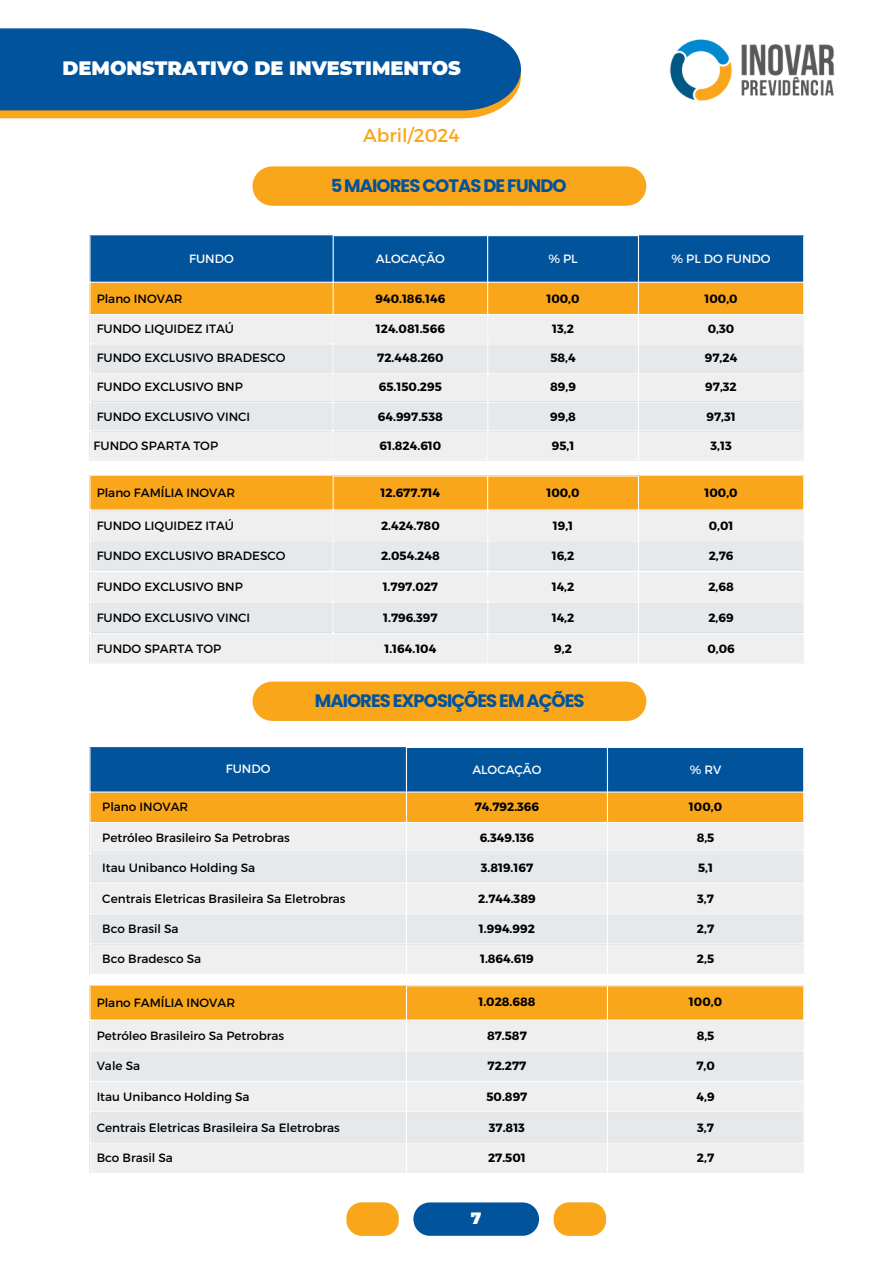
<style>
.page{position:relative;width:894px;height:1264px;background:#fff}
.page>*{position:absolute;margin:0;border:0;box-sizing:border-box;transform-origin:0 0}
.t1{font:900 19.35px "Montserrat";color:#fff}
.t2{font:18.6px "Montserrat";color:#faa61a}
.t3{font:700 18px "Poppins";letter-spacing:-.055em;color:#01539c}
.t4{font:900 16.35px "Montserrat";color:#fff}
.t5{font:12px "Montserrat";color:#000}
.t6{font:700 12px "Montserrat";color:#000}
.t7{font:12px "Montserrat";color:#fff}
</style>
<div class="page">
<img style="left:670px;top:39px;width:165px;height:62px">
<svg style="left:0;top:28px;width:521px;height:90px;background:#1c5e93"></svg>
<svg style="left:413px;top:1202px;width:126px;height:33px;background:#125ea2"></svg>
<svg style="left:346px;top:1202px;width:52px;height:33px;background:#fab034"></svg>
<svg style="left:553px;top:1202px;width:53px;height:33px;background:#fab137"></svg>
<svg style="left:90px;top:235px;width:713px;height:79px;background:#667569"></svg>
<div style="left:91px;top:315px;width:711px;height:144px;background:#efefef"></div>
<svg style="left:90px;top:344px;width:712px;height:86px;fill:#e6e9eb"></svg>
<hr style="left:332px;top:236px;width:1px;height:223px;background:#fff">
<hr style="left:487px;top:236px;width:1px;height:223px;background:#fff">
<hr style="left:637px;top:236px;width:2px;height:223px;background:#fff">
<hr style="left:802px;top:236px;width:2px;height:223px;background:#fff">
<hr style="left:332px;top:235px;width:307px;height:1px;background:#fff">
<hr style="left:89px;top:282px;width:715px;height:1px;background:#fff">
<hr style="left:89px;top:343px;width:715px;height:1px;background:#fff">
<hr style="left:89px;top:372px;width:715px;height:1px;background:#fff">
<hr style="left:89px;top:401px;width:715px;height:1px;background:#fff">
<hr style="left:89px;top:430px;width:715px;height:1px;background:#fff">
<div style="left:272px;top:681px;width:354px;height:40px;background:#faa61a"></div>
<div style="left:272px;top:166px;width:354px;height:40px;background:#faa61a"></div>
<div style="left:90px;top:475px;width:713px;height:34px;background:#faa61a"></div>
<div style="left:91px;top:510px;width:711px;height:153px;background:#efefef"></div>
<svg style="left:90px;top:541px;width:712px;height:91px;fill:#e6e9eb"></svg>
<hr style="left:332px;top:476px;width:1px;height:187px;background:#fff">
<hr style="left:487px;top:476px;width:1px;height:187px;background:#fff">
<hr style="left:637px;top:476px;width:2px;height:187px;background:#fff">
<hr style="left:802px;top:476px;width:2px;height:187px;background:#fff">
<hr style="left:332px;top:475px;width:307px;height:1px;background:#fff">
<hr style="left:89px;top:540px;width:715px;height:1px;background:#fff">
<hr style="left:89px;top:571px;width:715px;height:1px;background:#fff">
<hr style="left:89px;top:601px;width:715px;height:2px;background:#fff">
<hr style="left:89px;top:632px;width:715px;height:1px;background:#fff">
<svg style="left:90px;top:747px;width:712px;height:75px;background:#667569"></svg>
<div style="left:91px;top:823px;width:711px;height:150px;background:#efefef"></div>
<svg style="left:90px;top:853px;width:712px;height:90px;fill:#e6e9eb"></svg>
<hr style="left:406px;top:748px;width:1px;height:225px;background:#fff">
<hr style="left:606px;top:748px;width:2px;height:225px;background:#fff">
<hr style="left:406px;top:746px;width:398px;height:2px;background:#fff">
<hr style="left:89px;top:791px;width:715px;height:1px;background:#fff">
<hr style="left:89px;top:852px;width:715px;height:1px;background:#fff">
<hr style="left:89px;top:882px;width:715px;height:1px;background:#fff">
<hr style="left:89px;top:913px;width:715px;height:1px;background:#fff">
<hr style="left:89px;top:943px;width:715px;height:1px;background:#fff">
<div style="left:90px;top:985px;width:712px;height:34px;background:#faa61a"></div>
<div style="left:91px;top:1021px;width:711px;height:151px;background:#efefef"></div>
<svg style="left:90px;top:1051px;width:712px;height:91px;fill:#e6e9eb"></svg>
<hr style="left:406px;top:986px;width:1px;height:186px;background:#fff">
<hr style="left:606px;top:986px;width:2px;height:186px;background:#fff">
<hr style="left:406px;top:985px;width:398px;height:1px;background:#fff">
<hr style="left:89px;top:1050px;width:715px;height:1px;background:#fff">
<hr style="left:89px;top:1080px;width:715px;height:1px;background:#fff">
<hr style="left:89px;top:1111px;width:715px;height:1px;background:#fff">
<hr style="left:89px;top:1142px;width:715px;height:1px;background:#fff">
<p class="t1" style="left:63px;top:56px;width:400px">DEMONSTRATIVO DE INVESTIMENTOS</p>
<p class="t2" style="left:363px;top:123px;width:98px">Abril/2024</p>
<p class="t3" style="left:330px;top:173px;width:237px">5 MAIORES COTAS DE FUNDO</p>
<h1 class="t7" style="left:189px;top:250px;width:46px">FUNDO</h1>
<p class="t7" style="left:375px;top:251px;width:71px">ALOCAÇÃO</p>
<h1 class="t7" style="left:548px;top:251px;width:31px">% PL</h1>
<p class="t7" style="left:671px;top:250px;width:101px">% PL DO FUNDO</p>
<p class="t5" style="left:97px;top:291px;width:87px">Plano INOVAR</p>
<p class="t6" style="left:375px;top:291px;width:71px">940.186.146</p>
<p class="t6" style="left:546px;top:291px;width:35px">100,0</p>
<p class="t6" style="left:704px;top:291px;width:35px">100,0</p>
<p class="t5" style="left:97px;top:321px;width:139px">FUNDO LIQUIDEZ ITAÚ</p>
<p class="t6" style="left:376px;top:321px;width:70px">124.081.566</p>
<p class="t6" style="left:552px;top:321px;width:23px">13,2</p>
<p class="t6" style="left:707px;top:321px;width:28px">0,30</p>
<p class="t5" style="left:97px;top:350px;width:190px">FUNDO EXCLUSIVO BRADESCO</p>
<p class="t6" style="left:377px;top:350px;width:68px">72.448.260</p>
<p class="t6" style="left:550px;top:350px;width:27px">58,4</p>
<p class="t6" style="left:704px;top:350px;width:34px">97,24</p>
<p class="t5" style="left:97px;top:379px;width:148px">FUNDO EXCLUSIVO BNP</p>
<p class="t6" style="left:379px;top:379px;width:65px">65.150.295</p>
<p class="t6" style="left:550px;top:379px;width:27px">89,9</p>
<p class="t6" style="left:705px;top:379px;width:33px">97,32</p>
<p class="t5" style="left:97px;top:408px;width:155px">FUNDO EXCLUSIVO VINCI</p>
<p class="t6" style="left:378px;top:408px;width:66px">64.997.538</p>
<p class="t6" style="left:550px;top:408px;width:27px">99,8</p>
<p class="t6" style="left:706px;top:408px;width:31px">97,31</p>
<p class="t5" style="left:94px;top:437px;width:126px">FUNDO SPARTA TOP</p>
<p class="t6" style="left:379px;top:437px;width:63px">61.824.610</p>
<p class="t6" style="left:551px;top:437px;width:24px">95,1</p>
<p class="t6" style="left:710px;top:437px;width:23px">3,13</p>
<p class="t5" style="left:97px;top:485px;width:140px">Plano FAMÍLIA INOVAR</p>
<p class="t6" style="left:380px;top:484px;width:61px">12.677.714</p>
<p class="t6" style="left:546px;top:484px;width:35px">100,0</p>
<p class="t6" style="left:704px;top:485px;width:35px">100,0</p>
<p class="t5" style="left:97px;top:517px;width:139px">FUNDO LIQUIDEZ ITAÚ</p>
<p class="t6" style="left:381px;top:517px;width:60px">2.424.780</p>
<p class="t6" style="left:552px;top:517px;width:22px">19,1</p>
<p class="t6" style="left:708px;top:517px;width:26px">0,01</p>
<p class="t5" style="left:97px;top:548px;width:190px">FUNDO EXCLUSIVO BRADESCO</p>
<p class="t6" style="left:381px;top:548px;width:60px">2.054.248</p>
<p class="t6" style="left:551px;top:548px;width:24px">16,2</p>
<p class="t6" style="left:708px;top:548px;width:26px">2,76</p>
<p class="t5" style="left:97px;top:579px;width:148px">FUNDO EXCLUSIVO BNP</p>
<p class="t6" style="left:382px;top:579px;width:57px">1.797.027</p>
<p class="t6" style="left:551px;top:579px;width:24px">14,2</p>
<p class="t6" style="left:708px;top:579px;width:27px">2,68</p>
<p class="t5" style="left:97px;top:609px;width:155px">FUNDO EXCLUSIVO VINCI</p>
<p class="t6" style="left:383px;top:609px;width:56px">1.796.397</p>
<p class="t6" style="left:551px;top:609px;width:24px">14,2</p>
<p class="t6" style="left:708px;top:609px;width:27px">2,69</p>
<p class="t5" style="left:97px;top:640px;width:126px">FUNDO SPARTA TOP</p>
<p class="t6" style="left:384px;top:640px;width:53px">1.164.104</p>
<p class="t6" style="left:554px;top:640px;width:19px">9,2</p>
<h1 class="t6" style="left:707px;top:640px;width:29px">0,06</h1>
<p class="t3" style="left:315px;top:688px;width:271px">MAIORES EXPOSIÇÕES EM AÇÕES</p>
<p class="t7" style="left:226px;top:761px;width:46px">FUNDO</p>
<p class="t7" style="left:472px;top:761px;width:71px">ALOCAÇÃO</p>
<p class="t7" style="left:689px;top:761px;width:33px">% RV</p>
<p class="t5" style="left:102px;top:799px;width:87px">Plano INOVAR</p>
<p class="t6" style="left:474px;top:799px;width:66px">74.792.366</p>
<p class="t6" style="left:688px;top:799px;width:35px">100,0</p>
<p class="t5" style="left:102px;top:829px;width:189px">Petróleo Brasileiro Sa Petrobras</p>
<p class="t6" style="left:479px;top:829px;width:56px">6.349.136</p>
<p class="t6" style="left:696px;top:829px;width:19px">8,5</p>
<p class="t5" style="left:102px;top:860px;width:154px">Itau Unibanco Holding Sa</p>
<p class="t6" style="left:480px;top:860px;width:54px">3.819.167</p>
<p class="t6" style="left:698px;top:860px;width:16px">5,1</p>
<p class="t5" style="left:102px;top:890px;width:245px">Centrais Eletricas Brasileira Sa Eletrobras</p>
<p class="t6" style="left:478px;top:890px;width:59px">2.744.389</p>
<p class="t6" style="left:697px;top:890px;width:18px">3,7</p>
<p class="t5" style="left:102px;top:920px;width:78px">Bco Brasil Sa</p>
<p class="t6" style="left:479px;top:920px;width:57px">1.994.992</p>
<p class="t6" style="left:696px;top:920px;width:19px">2,7</p>
<p class="t5" style="left:102px;top:951px;width:100px">Bco Bradesco Sa</p>
<p class="t6" style="left:480px;top:951px;width:55px">1.864.619</p>
<p class="t6" style="left:696px;top:951px;width:19px">2,5</p>
<p class="t5" style="left:97px;top:994px;width:140px">Plano FAMÍLIA INOVAR</p>
<p class="t6" style="left:478px;top:994px;width:59px">1.028.688</p>
<p class="t6" style="left:688px;top:994px;width:35px">100,0</p>
<p class="t5" style="left:97px;top:1027px;width:189px">Petróleo Brasileiro Sa Petrobras</p>
<p class="t6" style="left:487px;top:1027px;width:41px">87.587</p>
<p class="t6" style="left:696px;top:1027px;width:19px">8,5</p>
<p class="t5" style="left:97px;top:1058px;width:45px">Vale Sa</p>
<p class="t6" style="left:487px;top:1058px;width:40px">72.277</p>
<p class="t6" style="left:696px;top:1058px;width:20px">7,0</p>
<p class="t5" style="left:97px;top:1088px;width:154px">Itau Unibanco Holding Sa</p>
<p class="t6" style="left:486px;top:1088px;width:42px">50.897</p>
<p class="t6" style="left:696px;top:1088px;width:20px">4,9</p>
<p class="t5" style="left:97px;top:1119px;width:245px">Centrais Eletricas Brasileira Sa Eletrobras</p>
<p class="t6" style="left:489px;top:1119px;width:38px">37.813</p>
<p class="t6" style="left:697px;top:1119px;width:18px">3,7</p>
<p class="t5" style="left:97px;top:1150px;width:78px">Bco Brasil Sa</p>
<p class="t6" style="left:488px;top:1150px;width:39px">27.501</p>
<p class="t6" style="left:696px;top:1150px;width:19px">2,7</p>
<p class="t4" style="left:471px;top:1208px;width:12px">7</p>
</div>
